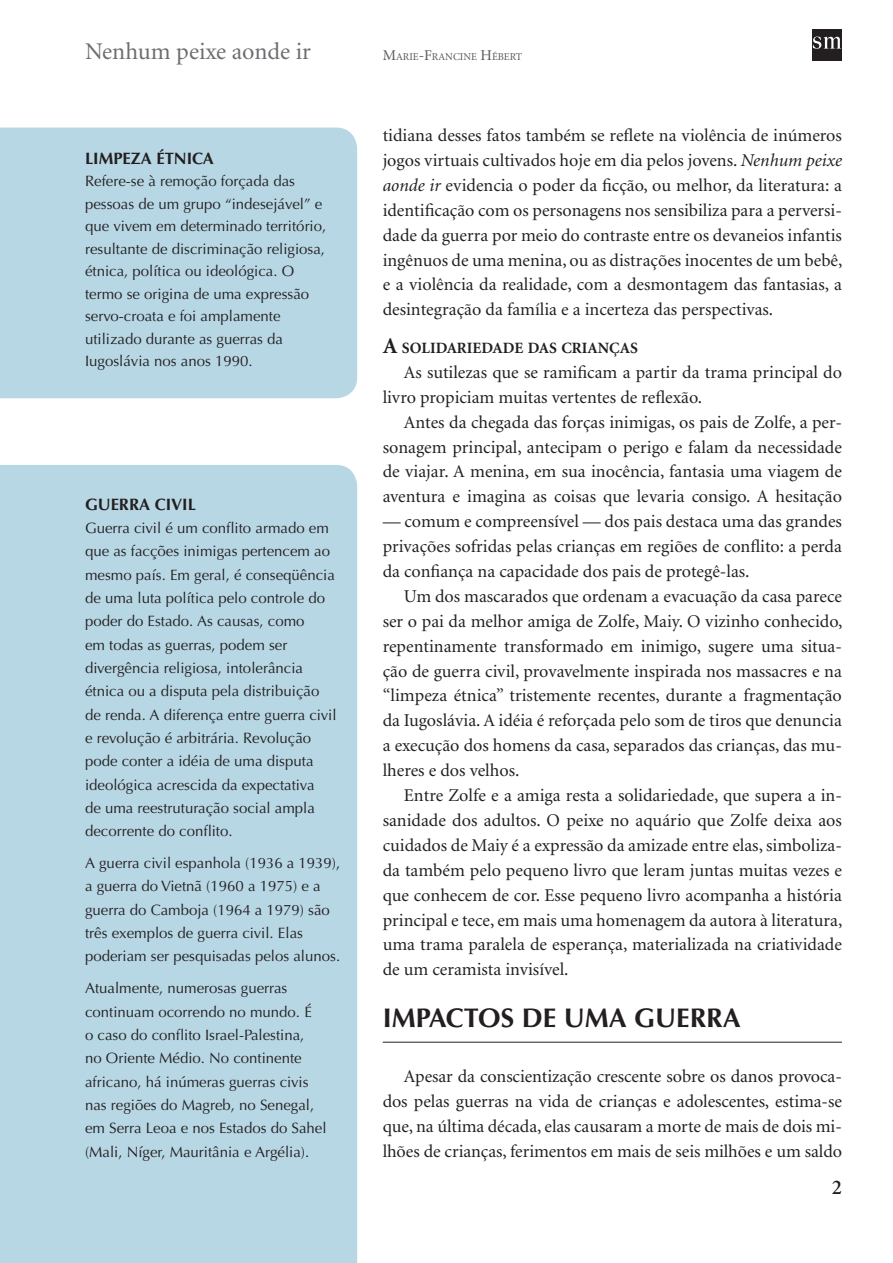
<style>
.page{position:relative;width:893px;height:1263px;background:#fff}
.page>*{position:absolute;margin:0;border:0;box-sizing:border-box;transform-origin:0 0}
.t1{font:700 27px "Optima";color:#231f20}
.t2{font:24px "Minion";color:#6c6d70}
.t3{font:18px/24.9px "Minion";color:#231f20;text-align:justify}
.t4{font:700 16.5px "Optima";color:#231f20}
.t5{font:700 15.75px "Minion";color:#231f20}
.t6{font:15px/23.4px "Optima";color:#231f20}
.t7{font:10.5px "Minion";color:#57585a}
.s1{font-size:15px}
.s2{font-style:italic}
.s3{font-size:22.5px}
</style>
<div class="page">
<div style="left:823px;top:29px;width:19px;height:32px;background:#231f20"></div>
<div style="left:812px;top:29px;width:10px;height:32px;background:#231f20"></div>
<svg style="left:813px;top:36px;width:28px;height:13px"></svg>
<hr style="left:383px;top:1042px;width:459px;height:1px;background:#231f20">
<div style="left:0;top:128px;width:357px;height:270px;background:#b7d7e4"></div>
<div style="left:0;top:465px;width:357px;height:798px;background:#b7d7e4"></div>
<h2 class="t2" style="left:85px;top:40px;width:227px">Nenhum peixe aonde ir</h2>
<p class="t7" style="left:383px;top:51px;width:141px"><span class="s1">M</span>arie<span class="s1">-F</span>rancine <span class="s1">H</span>ébert</p>
<p class="t4" style="left:85px;top:148px;width:130px">LIMPEZA ÉTNICA</p>
<p class="t6" style="left:85px;top:170px;width:243px;line-height:22.5px">Refere-se à remoção forçada das pessoas de um grupo “indesejável” e que vivem em determinado território, resultante de discriminação religiosa, étnica, política ou ideológica. O termo se origina de uma expressão servo-croata e foi amplamente utilizado durante as guerras da Iugoslávia nos anos 1990.</p>
<p class="t4" style="left:85px;top:494px;width:112px">GUERRA CIVIL</p>
<p class="t6" style="left:85px;top:516px;width:253px">Guerra civil é um conflito armado em que as facções inimigas pertencem ao mesmo país. Em geral, é conseqüência de uma luta política pelo controle do poder do Estado. As causas, como<br>em todas as guerras, podem ser divergência religiosa, intolerância étnica ou a disputa pela distribuição de renda. A diferença entre guerra civil e revolução é arbitrária. Revolução pode conter a idéia de uma disputa ideológica acrescida da expectativa<br>de uma reestruturação social ampla decorrente do conflito.</p>
<p class="t6" style="left:85px;top:851px;width:257px">A guerra civil espanhola (1936 a 1939), a guerra do Vietnã (1960 a 1975) e a guerra do Camboja (1964 a 1979) são três exemplos de guerra civil. Elas poderiam ser pesquisadas pelos alunos.</p>
<p class="t6" style="left:85px;top:977px;width:243px">Atualmente, numerosas guerras continuam ocorrendo no mundo. É<br>o caso do conflito Israel-Palestina,<br>no Oriente Médio. No continente africano, há inúmeras guerras civis nas regiões do Magreb, no Senegal, em Serra Leoa e nos Estados do Sahel (Mali, Níger, Mauritânia e Argélia).</p>
<p class="t3" style="left:383px;top:124px;width:461px">tidiana desses fatos também se reflete na violência de inúmeros jogos virtuais cultivados hoje em dia pelos jovens. <span class="s2">Nenhum peixe aonde ir</span> evidencia o poder da ficção, ou melhor, da literatura: a identificação com os personagens nos sensibiliza para a perversi&shy;dade da guerra por meio do contraste entre os devaneios infantis ingênuos de uma menina, ou as distrações inocentes de um bebê, e a violência da realidade, com a desmontagem das fantasias, a desintegração da família e a incerteza das perspectivas.</p>
<p class="t5" style="left:383px;top:340px;width:257px"><span class="s3">A</span> SOLIDARIEDADE DAS CRIANÇAS</p>
<p class="t3" style="left:383px;top:360px;width:461px;text-indent:21px">As sutilezas que se ramificam a partir da trama principal do livro propiciam muitas vertentes de reflexão.</p>
<p class="t3" style="left:383px;top:410px;width:461px;text-indent:21px">Antes da chegada das forças inimigas, os pais de Zolfe, a per&shy;sonagem principal, antecipam o perigo e falam da necessidade de viajar. A menina, em sua inocência, fantasia uma viagem de aventura e imagina as coisas que levaria consigo. A hesitação</p>
<p class="t3" style="left:383px;top:510px;width:461px">— comum e compreensível — dos pais destaca uma das grandes privações sofridas pelas crianças em regiões de conflito: a perda da confiança na capacidade dos pais de protegê-las.</p>
<p class="t3" style="left:383px;top:584px;width:461px;text-indent:21px">Um dos mascarados que ordenam a evacuação da casa parece ser o pai da melhor amiga de Zolfe, Maiy. O vizinho conhecido, repentinamente transformado em inimigo, sugere uma situa&shy;ção de guerra civil, provavelmente inspirada nos massacres e na “limpeza étnica” tristemente recentes, durante a fragmentação da Iugoslávia. A idéia é reforçada pelo som de tiros que denuncia a execução dos homens da casa, separados das crianças, das mu&shy;lheres e dos velhos.</p>
<p class="t3" style="left:383px;top:783px;width:461px;text-indent:21px">Entre Zolfe e a amiga resta a solidariedade, que supera a in&shy;sanidade dos adultos. O peixe no aquário que Zolfe deixa aos cuidados de Maiy é a expressão da amizade entre elas, simboliza&shy;da também pelo pequeno livro que leram juntas muitas vezes e que conhecem de cor. Esse pequeno livro acompanha a história principal e tece, em mais uma homenagem da autora à literatura, uma trama paralela de esperança, materializada na criatividade de um ceramista invisível.</p>
<h1 class="t1" style="left:383px;top:1002px;width:360px">I MPACTOS DE UMA GUERRA</h1>
<p class="t3" style="left:383px;top:1064px;width:461px;text-indent:21px">Apesar da conscientização crescente sobre os danos provoca&shy;dos pelas guerras na vida de crianças e adolescentes, estima-se que, na última década, elas causaram a morte de mais de dois mi&shy;lhões de crianças, ferimentos em mais de seis milhões e um saldo</p>
</div>
